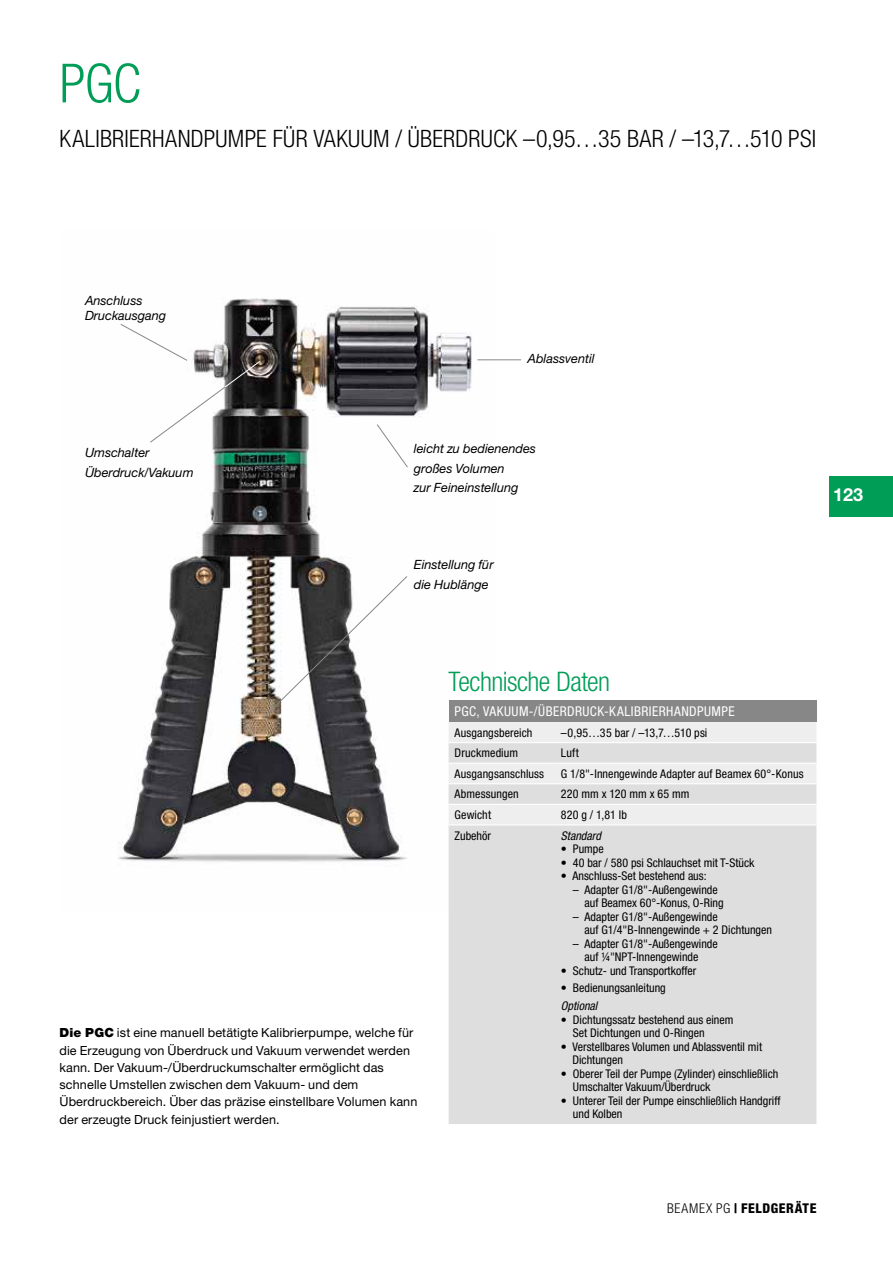
<style>
.page{position:relative;width:893px;height:1263px;background:#fff}
.page>*{position:absolute;margin:0;border:0;box-sizing:border-box;transform-origin:0 0}
.t1{font:300 condensed 54px "Helvetica Neue LT Std";color:#009d57}
.t2{font:300 condensed 27px "Helvetica Neue LT Std";letter-spacing:-.02em;color:#009d57}
.t3{font:300 condensed 24px "Helvetica Neue LT Std";letter-spacing:.01em;color:#000}
.t4{font:700 18px "Helvetica Neue LT Std";color:#fff}
.t5{font:condensed 13.5px "Helvetica Neue LT Std";letter-spacing:.03em;color:#fff}
.t6{font:800 condensed 13.5px "Helvetica Neue LT Std";letter-spacing:.04em;color:#000}
.t7{font:italic 12.75px/19.5px "Helvetica Neue LT Std";letter-spacing:-.005em;color:#000}
.t8{font:12.6px/17.2px "Helvetica Neue LT Std";letter-spacing:.01em;color:#000}
.t9{font:condensed 12px/13.5px "Helvetica Neue LT Std";color:#000}
.t10{font:italic condensed 12px "Helvetica Neue LT Std";color:#000}
.s1{font-weight:900}
.s2{font-weight:300}
</style>
<div class="page">
<img style="left:118px;top:298px;width:376px;height:613px">
<svg style="left:262px;top:575px;width:146px;height:144px"></svg>
<hr style="left:477px;top:359px;width:44px;height:1px;background:#878787">
<svg style="left:376px;top:424px;width:32px;height:44px"></svg>
<svg style="left:120px;top:323px;width:141px;height:120px"></svg>
<div style="left:449px;top:700px;width:367px;height:22px;background:#888787"></div>
<div style="left:449px;top:722px;width:367px;height:20px;background:#eee"></div>
<svg style="left:449px;top:743px;width:367px;height:381px;background:#dfdfdf"></svg>
<hr style="left:449px;top:742px;width:106px;height:1px;background:#fff">
<hr style="left:449px;top:783px;width:106px;height:1px;background:#fff">
<hr style="left:555px;top:783px;width:261px;height:1px;background:#fff">
<hr style="left:449px;top:824px;width:106px;height:1px;background:#fff">
<hr style="left:555px;top:824px;width:261px;height:1px;background:#fff">
<hr style="left:449px;top:763px;width:106px;height:1px;background:#fff">
<hr style="left:555px;top:763px;width:261px;height:1px;background:#fff">
<hr style="left:449px;top:804px;width:106px;height:1px;background:#fff">
<hr style="left:555px;top:804px;width:261px;height:1px;background:#fff">
<div style="left:829px;top:476px;width:64px;height:40px;background:#009d57"></div>
<h1 class="t1" style="left:60px;top:52px;width:83px">PGC</h1>
<h3 class="t3" style="left:60px;top:125px;width:758px">KALIBRIERHANDPUMPE FÜR VAKUUM / ÜBERDRUCK –0,95…35 BAR / –13,7…510 PSI</h3>
<p class="t7" style="left:85px;top:293px;width:83px;line-height:15px">Anschluss<br>Druckausgang</p>
<p class="t7" style="left:528px;top:349px;width:69px">Ablassventil</p>
<p class="t7" style="left:85px;top:443px;width:110px">Umschalter<br>Überdruck/Vakuum</p>
<p class="t7" style="left:414px;top:439px;width:124px">leicht zu bedienendes großes Volumen<br>zur Feineinstellung</p>
<p class="t7" style="left:414px;top:555px;width:81px">Einstellung für die Hublänge</p>
<h3 class="t4" style="left:833px;top:484px;width:31px">123</h3>
<p class="t8" style="left:60px;top:1024px;width:359px"><span class="s1">Die PGC</span> ist eine manuell betätigte Kalibrierpumpe, welche für die Erzeugung von Überdruck und Vakuum verwendet werden kann. Der Vakuum-/Überdruckumschalter ermöglicht das schnelle Umstellen zwischen dem Vakuum- und dem Überdruckbereich. Über das präzise einstellbare Volumen kann der erzeugte Druck feinjustiert werden.</p>
<h2 class="t2" style="left:449px;top:666px;width:163px">Technische Daten</h2>
<p class="t5" style="left:455px;top:703px;width:282px">PGC, VAKUUM-/ÜBERDRUCK-KALIBRIERHANDPUMPE</p>
<p class="t9" style="left:455px;top:725px;width:79px">Ausgangsbereich</p>
<p class="t9" style="left:561px;top:725px;width:148px">–0,95…35 bar / –13,7…510 psi</p>
<p class="t9" style="left:455px;top:746px;width:65px">Druckmedium</p>
<p class="t9" style="left:561px;top:746px;width:20px">Luft</p>
<p class="t9" style="left:455px;top:767px;width:91px">Ausgangsanschluss</p>
<p class="t9" style="left:561px;top:767px;width:244px">G 1/8"-Innengewinde Adapter auf Beamex 60°-Konus</p>
<p class="t9" style="left:455px;top:787px;width:66px">Abmessungen</p>
<p class="t9" style="left:561px;top:787px;width:130px">220 mm x 120 mm x 65 mm</p>
<p class="t9" style="left:455px;top:808px;width:38px">Gewicht</p>
<p class="t9" style="left:561px;top:808px;width:68px">820 g / 1,81 lb</p>
<p class="t9" style="left:455px;top:828px;width:38px">Zubehör</p>
<p class="t10" style="left:561px;top:828px;width:41px">Standard</p>
<p class="t9" style="left:561px;top:842px;width:44px">• Pumpe</p>
<p class="t9" style="left:561px;top:855px;width:195px">• 40 bar / 580 psi Schlauchset mit T-Stück</p>
<p class="t9" style="left:561px;top:869px;width:147px">• Anschluss-Set bestehend aus:</p>
<p class="t9" style="left:584px;top:882px;width:141px;text-indent:-12px">– Adapter G1/8"-Außengewinde auf Beamex 60°-Konus, O-Ring</p>
<p class="t9" style="left:584px;top:909px;width:189px;text-indent:-12px">– Adapter G1/8"-Außengewinde<br>auf G1/4"B-Innengewinde + 2 Dichtungen</p>
<p class="t9" style="left:584px;top:936px;width:135px;text-indent:-12px">– Adapter G1/8"-Außengewinde auf ¼"NPT-Innengewinde</p>
<p class="t9" style="left:561px;top:963px;width:137px">• Schutz- und Transportkoffer</p>
<p class="t9" style="left:561px;top:981px;width:106px">• Bedienungsanleitung</p>
<p class="t10" style="left:561px;top:999px;width:38px">Optional</p>
<p class="t9" style="left:573px;top:1012px;width:162px;text-indent:-12px">• Dichtungssatz bestehend aus einem<br>Set Dichtungen und O-Ringen</p>
<p class="t9" style="left:572px;top:1039px;width:191px;text-indent:-12px">• Verstellbares Volumen und Ablassventil mit<br>Dichtungen</p>
<p class="t9" style="left:573px;top:1066px;width:207px;text-indent:-12px">• Oberer Teil der Pumpe (Zylinder) einschließlich<br>Umschalter Vakuum/Überdruck</p>
<p class="t9" style="left:573px;top:1093px;width:209px;text-indent:-12px">• Unterer Teil der Pumpe einschließlich Handgriff und Kolben</p>
<p class="t6" style="left:667px;top:1200px;width:151px"><span class="s2">BEAMEX PG</span> | FELDGERÄTE</p>
</div>
